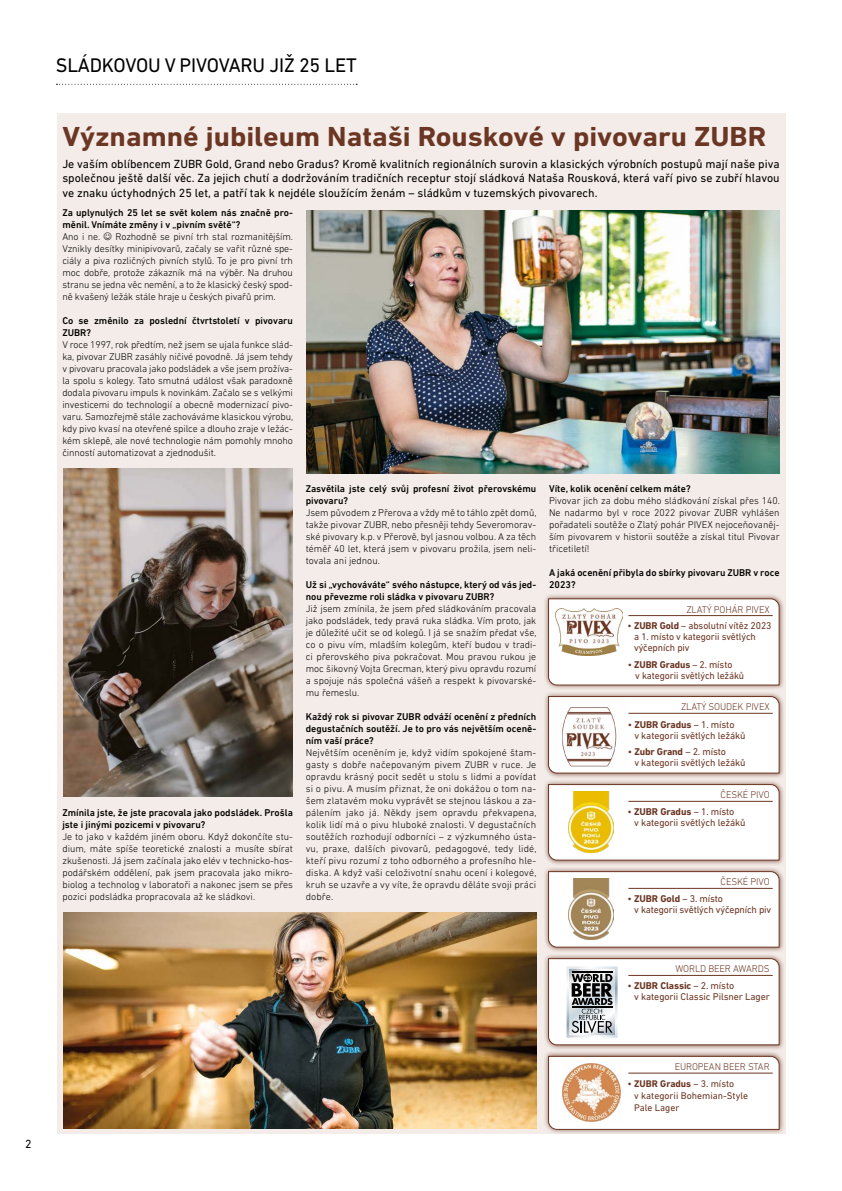
<style>
.page{position:relative;width:842px;height:1191px;background:#fff}
.page>*{position:absolute;margin:0;border:0;box-sizing:border-box;transform-origin:0 0}
.text{font:700 28px "DIN Next LT Pro";color:#6b3623;scale:1.06 1}
.RUBRIKA{font:20px "DIN Next LT Pro";letter-spacing:-.01em;color:#000}
.perex{font:12px/14.4px "DIN Next LT Pro";color:#000;text-align:justify}
.text-2{font:300 10px/12px "DIN Next LT Pro";color:#000;text-align:justify}
.dotaz{font:500 10px/12px "DIN Next LT Pro";color:#000}
.text-3{font:10px/11px "DIN Next LT Pro";letter-spacing:-.01em;color:#6b3623}
.text-4{font:300 10px "DIN Next LT Pro";letter-spacing:-.01em;color:#6b3623}
.text-5{font:9.8px/11.7px "DIN Next LT Pro";color:#6b3623}
.s1{font-weight:700}
.s2{font-size:10px}
</style>
<div class="page">
<svg style="left:56px;top:84px;width:301px;height:1px"></svg>
<div style="left:57px;top:113px;width:728px;height:1021px;background:#f4ece8"></div>
<img style="left:306px;top:210px;width:473px;height:263px">
<img style="left:63px;top:468px;width:229px;height:329px">
<img style="left:63px;top:912px;width:473px;height:216px">
<div style="left:543px;top:1051px;width:242px;height:84px;background:#6b3623;opacity:.75"></div>
<svg style="left:547px;top:1055px;width:233px;height:75px;background:#f1e7e0"></svg>
<div style="left:543px;top:953px;width:242px;height:97px;background:#6b3623;opacity:.75"></div>
<svg style="left:547px;top:957px;width:233px;height:88px;background:#e6e5e4"></svg>
<div style="left:543px;top:866px;width:242px;height:86px;background:#6b3623;opacity:.75"></div>
<svg style="left:547px;top:870px;width:233px;height:78px;background:#ede7e1"></svg>
<div style="left:543px;top:779px;width:242px;height:86px;background:#6b3623;opacity:.75"></div>
<svg style="left:547px;top:783px;width:233px;height:78px;background:#f4edd9"></svg>
<div style="left:543px;top:691px;width:242px;height:87px;background:#6b3623;opacity:.75"></div>
<svg style="left:547px;top:695px;width:233px;height:79px;background:#f1edeb"></svg>
<div style="left:543px;top:593px;width:242px;height:98px;background:#6b3623;opacity:.75"></div>
<svg style="left:547px;top:598px;width:233px;height:88px;background:#f2eeeb"></svg>
<p class="perex" style="left:25px;top:1137px;width:8px">2</p>
<p class="RUBRIKA" style="left:56px;top:54px;width:302px">SLÁDKOVOU V PIVOVARU JIŽ 25 LET</p>
<p class="text" style="left:62px;top:121px;width:665px">Významné jubileum Nataši Rouskové v pivovaru ZUBR</p>
<p class="perex" style="left:62px;top:157px;width:719px">Je vaším oblíbencem ZUBR Gold, Grand nebo Gradus? Kromě kvalitních regionálních surovin a klasických výrobních postupů mají naše piva společnou ještě další věc. Za jejich chutí a dodržováním tradičních receptur stojí sládková Nataša Rousková, která vaří pivo se zubří hlavou ve znaku úctyhodných 25 let, a patří tak k nejdéle sloužícím ženám – sládkům v tuzemských pivovarech.</p>
<p class="dotaz" style="left:62px;top:207px;width:232px">Za uplynulých 25 let se svět kolem nás značně pro&shy;měnil. Vnímáte změny i v „pivním světě“?</p>
<p class="text-2" style="left:62px;top:230px;width:39px">Ano i ne.</p>
<p class="text-2" style="left:62px;top:230px;width:232px;text-indent:53px">Rozhodně se pivní trh stal rozmanitějším.<br>Vznikly desítky minipivovarů, začaly se vařit různé spe&shy;ciály a piva rozličných pivních stylů. To je pro pivní trh moc dobře, protože zákazník má na výběr. Na druhou stranu se jedna věc nemění, a to že klasický český spod&shy;ně kvašený ležák stále hraje u českých pivařů prim.</p>
<p class="dotaz" style="left:62px;top:315px;width:232px">Co se změnilo za poslední čtvrtstoletí v pivovaru<br>ZUBR?</p>
<p class="text-2" style="left:62px;top:338px;width:232px">V roce 1997, rok předtím, než jsem se ujala funkce slád&shy;ka, pivovar ZUBR zasáhly ničivé povodně. Já jsem tehdy v pivovaru pracovala jako podsládek a vše jsem prožíva&shy;la spolu s kolegy. Tato smutná událost však paradoxně dodala pivovaru impuls k novinkám. Začalo se s velkými investicemi do technologií a obecně modernizací pivo&shy;varu. Samozřejmě stále zachováváme klasickou výrobu, kdy pivo kvasí na otevřené spilce a dlouho zraje v ležác&shy;kém sklepě, ale nové technologie nám pomohly mnoho činností automatizovat a zjednodušit.</p>
<p class="dotaz" style="left:62px;top:807px;width:232px">Zmínila jste, že jste pracovala jako podsládek. Prošla jste i jinými pozicemi v pivovaru?</p>
<p class="text-2" style="left:62px;top:830px;width:232px">Je to jako v každém jiném oboru. Když dokončíte stu&shy;dium, máte spíše teoretické znalosti a musíte sbírat zkušenosti. Já jsem začínala jako elév v technicko-hos&shy;podářském oddělení, pak jsem pracovala jako mikro&shy;biolog a technolog v laboratoři a nakonec jsem se přes pozici podsládka propracovala až ke sládkovi.</p>
<p class="dotaz" style="left:306px;top:483px;width:232px">Zasvětila jste celý svůj profesní život přerovskému pivovaru?</p>
<p class="text-2" style="left:306px;top:506px;width:232px">Jsem původem z Přerova a vždy mě to táhlo zpět domů, takže pivovar ZUBR, nebo přesněji tehdy Severomorav&shy;ské pivovary k.p. v Přerově, byl jasnou volbou. A za těch téměř 40 let, která jsem v pivovaru prožila, jsem neli&shy;tovala ani jednou.</p>
<p class="dotaz" style="left:306px;top:579px;width:232px">Už si „vychováváte“ svého nástupce, který od vás jed&shy;nou převezme roli sládka v pivovaru ZUBR?</p>
<p class="text-2" style="left:306px;top:602px;width:232px">Již jsem zmínila, že jsem před sládkováním pracovala jako podsládek, tedy pravá ruka sládka. Vím proto, jak je důležité učit se od kolegů. I já se snažím předat vše, co o pivu vím, mladším kolegům, kteří budou v tradi&shy;ci přerovského piva pokračovat. Mou pravou rukou je moc šikovný Vojta Grecman, který pivu opravdu rozumí a spojuje nás společná vášeň a respekt k pivovarské&shy;mu řemeslu.</p>
<p class="dotaz" style="left:306px;top:711px;width:232px;text-align:justify">Každý rok si pivovar ZUBR odváží ocenění z předních degustačních soutěží. Je to pro vás největším oceně&shy;ním vaší práce?</p>
<p class="text-2" style="left:306px;top:746px;width:232px">Největším oceněním je, když vidím spokojené štam&shy;gasty s dobře načepovaným pivem ZUBR v ruce. Je opravdu krásný pocit sedět u stolu s lidmi a povídat si o pivu. A musím přiznat, že oni dokážou o tom na&shy;šem zlatavém moku vyprávět se stejnou láskou a za&shy;pálením jako já. Někdy jsem opravdu překvapena, kolik lidí má o pivu hluboké znalosti. V degustačních soutěžích rozhodují odborníci – z výzkumného ústa&shy;vu, praxe, dalších pivovarů, pedagogové, tedy lidé, kteří pivu rozumí z toho odborného a profesního hle&shy;diska. A když vaši celoživotní snahu ocení i kolegové, kruh se uzavře a vy víte, že opravdu děláte svoji práci dobře.</p>
<p class="dotaz" style="left:549px;top:483px;width:143px">Víte, kolik ocenění celkem máte?</p>
<p class="text-2" style="left:549px;top:494px;width:232px">Pivovar jich za dobu mého sládkování získal přes 140.<br>Ne nadarmo byl v roce 2022 pivovar ZUBR vyhlášen pořadateli soutěže o Zlatý pohár PIVEX nejoceňovaněj&shy;ším pivovarem v historii soutěže a získal titul Pivovar třicetiletí!</p>
<p class="dotaz" style="left:549px;top:567px;width:232px">A jaká ocenění přibyla do sbírky pivovaru ZUBR v roce<br>2023?</p>
<p class="text-4" style="left:686px;top:603px;width:85px">ZLATÝ POHÁR PIVEX</p>
<p class="text-3" style="left:634px;top:620px;width:139px;text-indent:-6px">• <span class="s1">ZUBR Gold</span> – absolutní vítěz 2023 a 1. místo v kategorii světlých výčepních piv</p>
<p class="text-3" style="left:635px;top:659px;width:110px;text-indent:-7px">• <span class="s1">ZUBR Gradus</span> – 2. místo<br>v kategorii světlých ležáků</p>
<p class="text-4" style="left:681px;top:701px;width:90px">ZLATÝ SOUDEK PIVEX</p>
<p class="text-3" style="left:634px;top:718px;width:113px;text-indent:-7px">• <span class="s1">ZUBR Gradus</span> – 1. místo<br>v kategorii světlých ležáků</p>
<p class="text-3" style="left:634px;top:746px;width:113px;text-indent:-7px">• <span class="s1">Zubr Grand</span> – 2. místo<br>v kategorii světlých ležáků</p>
<p class="text-4" style="left:721px;top:789px;width:51px">ČESKÉ PIVO</p>
<p class="text-3" style="left:634px;top:806px;width:113px;text-indent:-7px">• <span class="s1">ZUBR Gradus</span> – 1. místo<br>v kategorii světlých ležáků</p>
<p class="text-4" style="left:721px;top:876px;width:51px">ČESKÉ PIVO</p>
<p class="text-3" style="left:634px;top:893px;width:139px;text-indent:-7px">• <span class="s1">ZUBR Gold</span> – 3. místo<br>v kategorii světlých výčepních piv</p>
<p class="text-4" style="left:675px;top:963px;width:96px">WORLD BEER AWARDS</p>
<p class="text-3" style="left:634px;top:980px;width:137px;text-indent:-7px">• <span class="s1">ZUBR Classic</span> – 2. místo<br>v kategorii Classic Pilsner Lager</p>
<p class="text-4" style="left:675px;top:1060px;width:97px">EUROPEAN BEER STAR</p>
<p class="text-5" style="left:634px;top:1078px;width:115px;text-indent:-7px"><span class="s2">•</span> <span class="s1">ZUBR Gradus</span> – 3. místo<br>v kategorii Bohemian-Style<br>Pale Lager</p>
</div>
